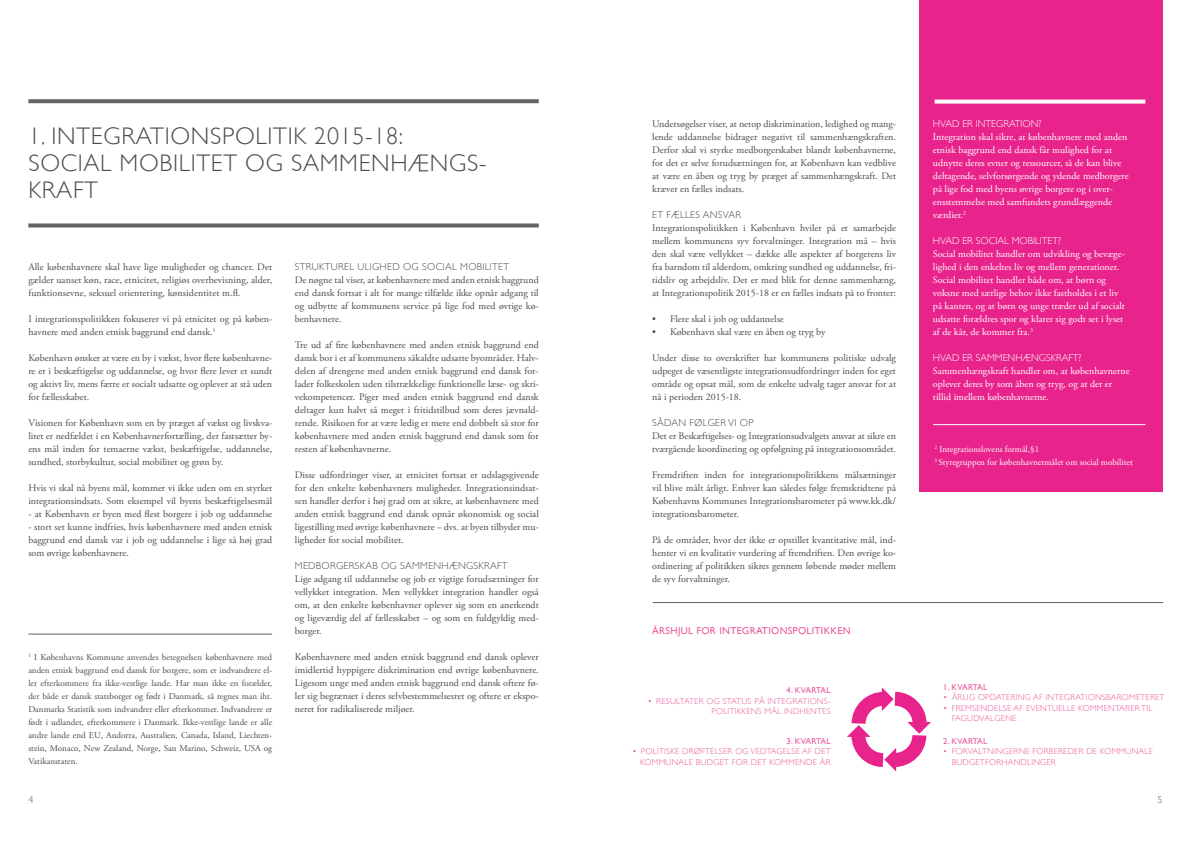
<style>
.page{position:relative;width:1191px;height:842px;background:#fff}
.page>*{position:absolute;margin:0;border:0;box-sizing:border-box;transform-origin:0 0}
.t1{font:300 24px/27px "Gill Sans";letter-spacing:.03em;color:#4b4c4d}
.t2{font:10px/13px "Adobe Garamond Pro";color:#4b4c4d;text-align:justify}
.t3{font:10px/13px "Adobe Garamond Pro";color:#fff}
.t4{font:300 10px "Gill Sans";letter-spacing:.03em;color:#4b4c4d}
.t5{font:300 10px "Gill Sans";color:#fff}
.t6{font:10px "Gill Sans";letter-spacing:.03em;color:#ec599b}
.t7{font:300 10px "Gill Sans";color:#636366}
.t8{font:9px/13px "Adobe Garamond Pro";color:#4b4c4d;text-align:justify}
.t9{font:9px/13px "Adobe Garamond Pro";color:#fff}
.t10{font:300 8.5px/10.5px "Gill Sans";letter-spacing:.03em;color:#ec599b}
.t11{font:8.5px "Gill Sans";letter-spacing:-.01em;color:#ec599b}
</style>
<div class="page">
<div style="left:918px;top:0;width:244px;height:491px;background:#e8248c"></div>
<svg style="left:28px;top:99px;width:511px;height:4px;fill:#636366"></svg>
<svg style="left:28px;top:223px;width:511px;height:4px;fill:#636366"></svg>
<svg style="left:934px;top:100px;width:211px;height:4px"></svg>
<hr style="left:933px;top:424px;width:212px;height:1px;background:#fff">
<svg style="left:847px;top:687px;width:84px;height:85px"></svg>
<hr style="left:653px;top:602px;width:510px;height:1px;background:#636366">
<hr style="left:28px;top:634px;width:244px;height:1px;background:#636366">
<h1 class="t1" style="left:28px;top:124px;width:460px">1. INTEGRATIONSPOLITIK 2015-18:<br>SOCIAL MOBILITET OG SAMMENHÆNGS-<br>KRAFT</h1>
<p class="t2" style="left:652px;top:118px;width:245px">Undersøgelser viser, at netop diskrimination, ledighed og mang&shy;lende uddannelse bidrager negativt til sammenhængskraften.<br>Derfor skal vi styrke medborgerskabet blandt københavnerne, for det er selve forudsætningen for, at København kan vedblive at være en åben og tryg by præget af sammenhængskraft. Det kræver en fælles indsats.</p>
<p class="t4" style="left:652px;top:211px;width:90px">ET FÆLLES ANSVAR</p>
<p class="t2" style="left:652px;top:222px;width:245px">Integrationspolitikken i København hviler på et samarbejde mellem kommunens syv forvaltninger. Integration må – hvis den skal være vellykket – dække alle aspekter af borgerens liv fra barndom til alderdom, omkring sundhed og uddannelse, fri&shy;tidsliv og arbejdsliv. Det er med blik for denne sammenhæng, at Integrationspolitik 2015-18 er en fælles indsats på to fronter:</p>
<p class="t2" style="left:652px;top:313px;width:133px">• Flere skal i job og uddannelse</p>
<p class="t2" style="left:652px;top:326px;width:175px">• København skal være en åben og tryg by</p>
<p class="t2" style="left:652px;top:352px;width:245px">Under disse to overskrifter har kommunens politiske udvalg udpeget de væsentligste integrationsudfordringer inden for eget område og opsat mål, som de enkelte udvalg tager ansvar for at nå i perioden 2015-18.</p>
<p class="t4" style="left:652px;top:419px;width:103px">SÅDAN FØLGER VI OP</p>
<p class="t2" style="left:652px;top:430px;width:245px">Det er Beskæftigelses- og Integrationsudvalgets ansvar at sikre en tværgående koordinering og opfølgning på integrationsområdet.</p>
<p class="t2" style="left:652px;top:469px;width:245px">Fremdriften inden for integrationspolitikkens målsætninger vil blive målt årligt. Enhver kan således følge fremskridtene på Københavns Kommunes Integrationsbarometer på www.kk.dk/ integrationsbarometer.</p>
<p class="t2" style="left:652px;top:534px;width:245px">På de områder, hvor der ikke er opstillet kvantitative mål, ind&shy;henter vi en kvalitativ vurdering af fremdriften. Den øvrige ko&shy;ordinering af politikken sikres gennem løbende møder mellem de syv forvaltninger.</p>
<p class="t2" style="left:28px;top:261px;width:245px">Alle københavnere skal have lige muligheder og chancer. Det gælder uanset køn, race, etnicitet, religiøs overbevisning, alder, funktionsevne, seksuel orientering, kønsidentitet m.fl.</p>
<p class="t2" style="left:28px;top:313px;width:245px">I integrationspolitikken fokuserer vi på etnicitet og på køben&shy;havnere med anden etnisk baggrund end dansk.<sup>1</sup></p>
<p class="t2" style="left:28px;top:352px;width:245px">København ønsker at være en by i vækst, hvor flere københavne&shy;re er i beskæftigelse og uddannelse, og hvor flere lever et sundt og aktivt liv, mens færre er socialt udsatte og oplever at stå uden for fællesskabet.</p>
<p class="t2" style="left:28px;top:417px;width:245px">Visionen for København som en by præget af vækst og livskva&shy;litet er nedfældet i en Københavnerfortælling, der fastsætter by&shy;ens mål inden for temaerne vækst, beskæftigelse, uddannelse, sundhed, storbykultur, social mobilitet og grøn by.</p>
<p class="t2" style="left:28px;top:482px;width:245px">Hvis vi skal nå byens mål, kommer vi ikke uden om en styrket integrationsindsats. Som eksempel vil byens beskæftigelsesmål</p>
<p class="t2" style="left:28px;top:508px;width:245px">- at København er byen med flest borgere i job og uddannelse</p>
<p class="t2" style="left:28px;top:521px;width:245px">- stort set kunne indfries, hvis københavnere med anden etnisk baggrund end dansk var i job og uddannelse i lige så høj grad som øvrige københavnere.</p>
<p class="t4" style="left:295px;top:263px;width:216px">STRUKTUREL ULIGHED OG SOCIAL MOBILITET</p>
<p class="t2" style="left:295px;top:274px;width:245px">De nøgne tal viser, at københavnere med anden etnisk baggrund end dansk fortsat i alt for mange tilfælde ikke opnår adgang til og udbytte af kommunens service på lige fod med øvrige kø&shy;benhavnere.</p>
<p class="t2" style="left:295px;top:339px;width:245px">Tre ud af fire københavnere med anden etnisk baggrund end dansk bor i et af kommunens såkaldte udsatte byområder. Halv&shy;delen af drengene med anden etnisk baggrund end dansk for&shy;lader folkeskolen uden tilstrækkelige funktionelle læse- og skri&shy;vekompetencer. Piger med anden etnisk baggrund end dansk deltager kun halvt så meget i fritidstilbud som deres jævnald&shy;rende. Risikoen for at være ledig er mere end dobbelt så stor for københavnere med anden etnisk baggrund end dansk som for resten af københavnerne.</p>
<p class="t2" style="left:295px;top:469px;width:245px">Disse udfordringer viser, at etnicitet fortsat er udslagsgivende for den enkelte københavners muligheder. Integrationsindsat&shy;sen handler derfor i høj grad om at sikre, at københavnere med anden etnisk baggrund end dansk opnår økonomisk og social ligestilling med øvrige københavnere – dvs. at byen tilbyder mu&shy;ligheder for social mobilitet.</p>
<p class="t4" style="left:295px;top:562px;width:214px">MEDBORGERSKAB OG SAMMENHÆNGSKRAFT</p>
<p class="t2" style="left:295px;top:573px;width:245px">Lige adgang til uddannelse og job er vigtige forudsætninger for vellykket integration. Men vellykket integration handler også om, at den enkelte københavner oplever sig som en anerkendt og ligeværdig del af fællesskabet – og som en fuldgyldig med&shy;borger.</p>
<p class="t2" style="left:295px;top:651px;width:245px">Københavnere med anden etnisk baggrund end dansk oplever imidlertid hyppigere diskrimination end øvrige københavnere.<br>Ligesom unge med anden etnisk baggrund end dansk oftere fø&shy;ler sig begrænset i deres selvbestemmelsesret og oftere er ekspo&shy;neret for radikaliserede miljøer.</p>
<p class="t6" style="left:652px;top:626px;width:200px">ÅRSHJUL FOR INTEGRATIONSPOLITIKKEN</p>
<p class="t8" style="left:28px;top:651px;width:245px"><sup>1</sup> I Københavns Kommune anvendes betegnelsen københavnere med anden etnisk baggrund end dansk for borgere, som er indvandrere el&shy;ler efterkommere fra ikke-vestlige lande. Har man ikke en forælder, der både er dansk statsborger og født i Danmark, så regnes man iht.<br>Danmarks Statistik som indvandrer eller efterkommer. Indvandrere er født i udlandet, efterkommere i Danmark. Ikke-vestlige lande er alle andre lande end EU, Andorra, Australien, Canada, Island, Liechten&shy;stein, Monaco, New Zealand, Norge, San Marino, Schweiz, USA og Vatikanstaten.</p>
<p class="t11" style="left:786px;top:687px;width:46px">4. KVARTAL</p>
<p class="t10" style="left:647px;top:696px;width:184px;text-align:right">• RESULTATER OG STATUS PÅ INTEGRATIONS-<br>POLITIKKENS MÅL INDHENTES</p>
<p class="t11" style="left:786px;top:737px;width:46px">3. KVARTAL</p>
<p class="t10" style="left:632px;top:747px;width:200px;text-align:right">• POLITISKE DRØFTELSER OG VEDTAGELSE AF DET<br>KOMMUNALE BUDGET FOR DET KOMMENDE ÅR</p>
<p class="t5" style="left:933px;top:120px;width:110px">HVAD ER INTEGRATION?</p>
<p class="t3" style="left:933px;top:131px;width:197px">Integration skal sikre, at københavnere med anden etnisk baggrund end dansk får mulighed for at udnytte deres evner og ressourcer, så de kan blive deltagende, selvforsørgende og ydende medborgere på lige fod med byens øvrige borgere og i over&shy;ensstemmelse med samfundets grundlæggende værdier.<sup>2</sup></p>
<p class="t5" style="left:933px;top:236px;width:130px">HVAD ER SOCIAL MOBILITET?</p>
<p class="t3" style="left:933px;top:248px;width:193px">Social mobilitet handler om udvikling og bevæge&shy;lighed i den enkeltes liv og mellem generationer.<br>Social mobilitet handler både om, at børn og voksne med særlige behov ikke fastholdes i et liv på kanten, og at børn og unge træder ud af socialt udsatte forældres spor og klarer sig godt set i lyset af de kår, de kommer fra.<sup>3</sup></p>
<p class="t5" style="left:933px;top:353px;width:150px">HVAD ER SAMMENHÆNGSKRAFT?</p>
<p class="t3" style="left:933px;top:365px;width:198px">Sammenhængskraft handler om, at københavnerne oplever deres by som åben og tryg, og at der er tillid imellem københavnerne.</p>
<p class="t9" style="left:934px;top:443px;width:200px"><sup>2</sup> Integrationslovens formål,§1<br><sup>3</sup> Styregruppen for københavnermålet om social mobilitet</p>
<p class="t11" style="left:943px;top:683px;width:46px">1. KVARTAL</p>
<p class="t10" style="left:943px;top:693px;width:223px">• ÅRLIG OPDATERING AF INTEGRATIONSBAROMETERET</p>
<p class="t10" style="left:951px;top:703px;width:202px;text-indent:-9px">• FREMSENDELSE AF EVENTUELLE KOMMENTARER TIL<br>FAGUDVALGENE</p>
<p class="t11" style="left:943px;top:737px;width:46px">2. KVARTAL</p>
<p class="t10" style="left:951px;top:747px;width:203px;text-indent:-9px">• FORVALTNINGERNE FORBEREDER DE KOMMUNALE<br>BUDGETFORHANDLINGER</p>
<p class="t7" style="left:28px;top:796px;width:6px">4</p>
<p class="t7" style="left:1157px;top:796px;width:6px">5</p>
</div>
